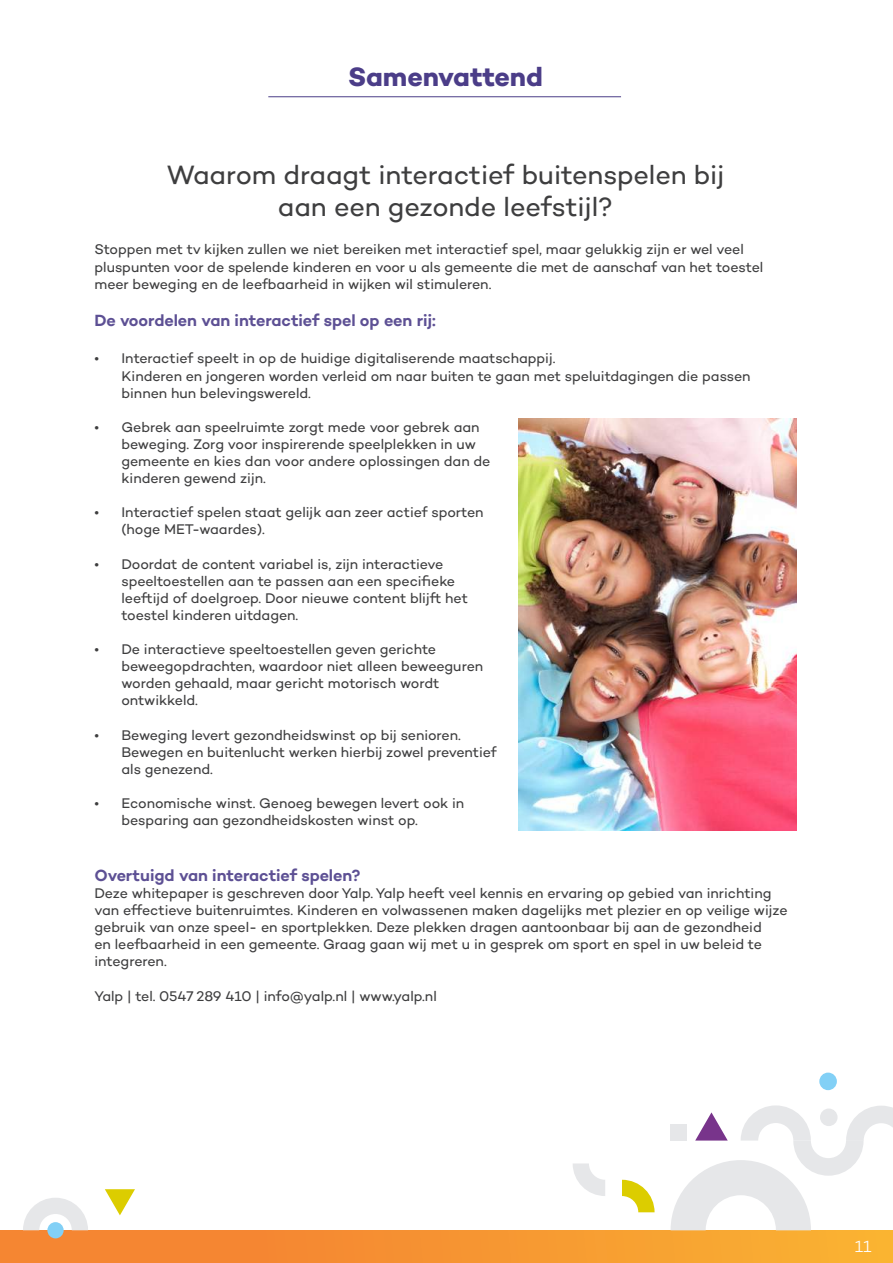
<style>
.page{position:relative;width:893px;height:1263px;background:#fff}
.page>*{position:absolute;margin:0;border:0;box-sizing:border-box;transform-origin:0 0}
.t1{font:27px/32.4px "Campton";letter-spacing:-.005em;color:#3e3e3f;text-align:center}
.t2{font:700 27px "Campton";letter-spacing:-.01em;color:#4b3d88}
.t3{font:600 16.5px "Campton";letter-spacing:-.005em;color:#5d5094}
.t4{font:300 16.5px "Campton";color:#fff}
.t5{font:14.25px/17.1px "Campton";letter-spacing:-.005em;color:#3e3e3f}
</style>
<div class="page">
<hr style="left:268px;top:96px;width:353px;height:1px;background:#4b3d88">
<div style="left:0;top:1230px;width:893px;height:33px;background:linear-gradient(to right,#f47d32,#f9b032)"></div>
<div style="left:819px;top:1072px;width:18px;height:18px;background:#82d0f6;border-radius:50%"></div>
<svg style="left:622px;top:1180px;width:33px;height:32px"></svg>
<svg style="left:573px;top:1163px;width:32px;height:33px"></svg>
<svg style="left:671px;top:1105px;width:222px;height:125px"></svg>
<svg style="left:105px;top:1189px;width:30px;height:26px"></svg>
<div style="left:47px;top:1222px;width:17px;height:16px;background:#82d0f6;border-radius:50%"></div>
<svg style="left:23px;top:1198px;width:65px;height:32px"></svg>
<img style="left:519px;top:418px;width:277px;height:412px">
<h1 class="t2" style="left:348px;top:60px;width:196px">Samenvattend</h1>
<h1 class="t1" style="left:167px;top:158px;width:559px">Waarom draagt interactief buitenspelen bij aan een gezonde leefstijl?</h1>
<p class="t5" style="left:94px;top:241px;width:670px">Stoppen met tv kijken zullen we niet bereiken met interactief spel, maar gelukkig zijn er wel veel pluspunten voor de spelende kinderen en voor u als gemeente die met de aanschaf van het toestel meer beweging en de leefbaarheid in wijken wil stimuleren.</p>
<p class="t3" style="left:94px;top:310px;width:343px">De voordelen van interactief spel op een rij:</p>
<p class="t5" style="left:122px;top:350px;width:631px;text-indent:-27px">• Interactief speelt in op de huidige digitaliserende maatschappij.<br>Kinderen en jongeren worden verleid om naar buiten te gaan met speluitdagingen die passen binnen hun belevingswereld.</p>
<p class="t5" style="left:122px;top:418px;width:370px;text-indent:-27px">• Gebrek aan speelruimte zorgt mede voor gebrek aan beweging. Zorg voor inspirerende speelplekken in uw gemeente en kies dan voor andere oplossingen dan de kinderen gewend zijn.</p>
<p class="t5" style="left:122px;top:504px;width:364px;text-indent:-27px">• Interactief spelen staat gelijk aan zeer actief sporten (hoge MET-waardes).</p>
<p class="t5" style="left:122px;top:555px;width:348px;text-indent:-27px">• Doordat de content variabel is, zijn interactieve speeltoestellen aan te passen aan een specifieke leeftijd of doelgroep. Door nieuwe content blijft het toestel kinderen uitdagen.</p>
<p class="t5" style="left:122px;top:640px;width:363px;text-indent:-27px">• De interactieve speeltoestellen geven gerichte beweegopdrachten, waardoor niet alleen beweeguren worden gehaald, maar gericht motorisch wordt ontwikkeld.</p>
<p class="t5" style="left:122px;top:726px;width:377px;text-indent:-27px">• Beweging levert gezondheidswinst op bij senioren.<br>Bewegen en buitenlucht werken hierbij zowel preventief als genezend.</p>
<p class="t5" style="left:122px;top:794px;width:344px;text-indent:-27px">• Economische winst. Genoeg bewegen levert ook in besparing aan gezondheidskosten winst op.</p>
<p class="t3" style="left:94px;top:865px;width:267px">Overtuigd van interactief spelen?</p>
<p class="t5" style="left:94px;top:884px;width:695px">Deze whitepaper is geschreven door Yalp. Yalp heeft veel kennis en ervaring op gebied van inrichting van effectieve buitenruimtes. Kinderen en volwassenen maken dagelijks met plezier en op veilige wijze gebruik van onze speel- en sportplekken. Deze plekken dragen aantoonbaar bij aan de gezondheid<br>en leefbaarheid in een gemeente. Graag gaan wij met u in gesprek om sport en spel in uw beleid te integreren.</p>
<p class="t5" style="left:94px;top:987px;width:344px">Yalp | tel. 0547 289 410 | info@yalp.nl | www.yalp.nl</p>
<p class="t4" style="left:855px;top:1236px;width:18px">11</p>
</div>
